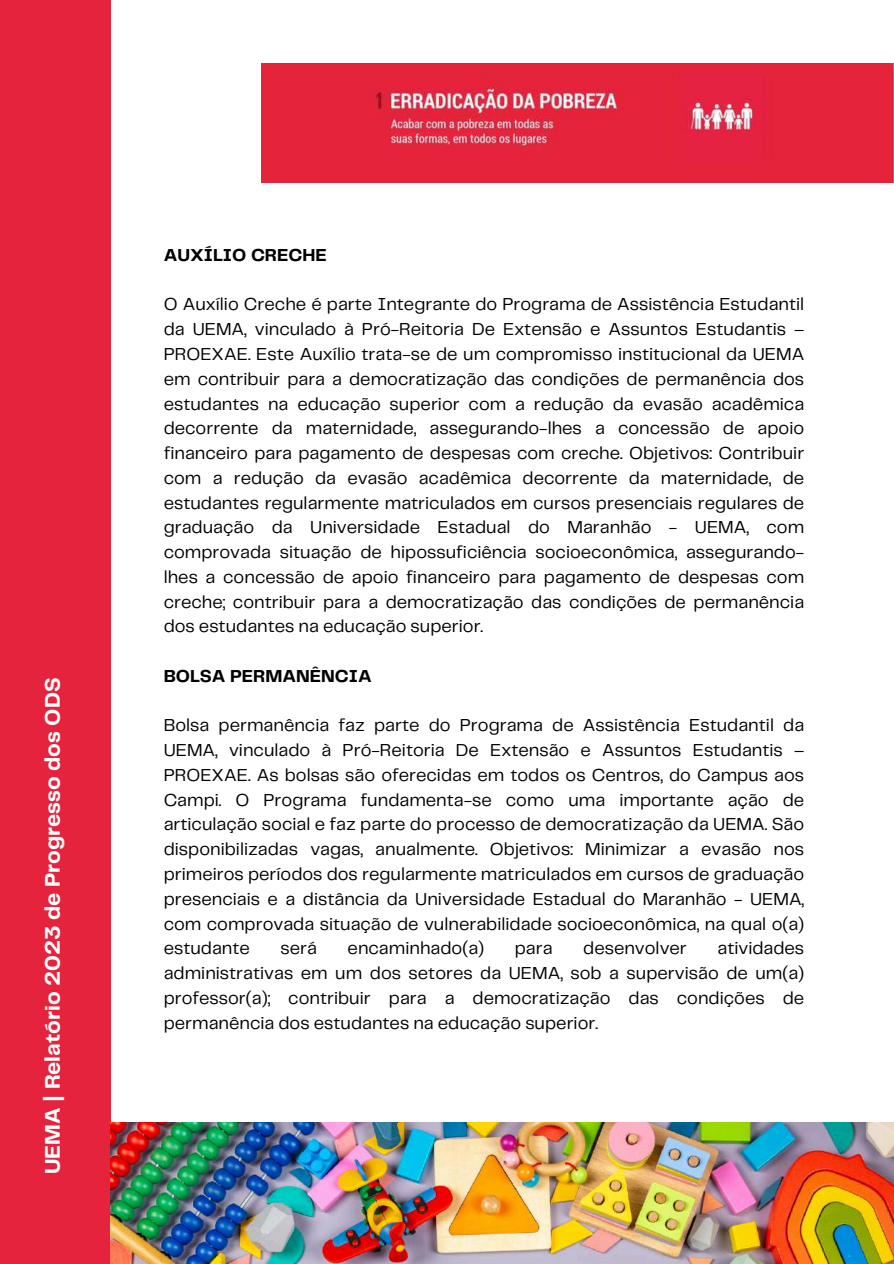
<style>
.page{position:relative;width:894px;height:1264px;background:#fff}
.page>*{position:absolute;margin:0;border:0;box-sizing:border-box;transform-origin:0 0}
.t1{font:700 21.9px "Telegraf";color:#fff}
.t2{font:18px/24.8px "Telegraf";color:#000;text-align:justify}
.t3{font:700 18px "Telegraf";color:#000}
</style>
<div class="page">
<div style="left:0;top:0;width:110px;height:1263px;background:#e5233d"></div>
<img style="left:262px;top:64px;width:631px;height:119px">
<img style="left:110px;top:1122px;width:783px;height:140px">
<p class="t1" style="left:43px;top:1174px;width:498px;rotate:-90deg">UEMA | Relatório 2023 de Progresso dos ODS</p>
<p class="t3" style="left:164px;top:247px;width:165px">AUXÍLIO CRECHE</p>
<p class="t2" style="left:164px;top:293px;width:642px">O Auxílio Creche é parte Integrante do Programa de Assistência Estudantil da UEMA, vinculado à Pró-Reitoria De Extensão e Assuntos Estudantis – PROEXAE. Este Auxílio trata-se de um compromisso institucional da UEMA em contribuir para a democratização das condições de permanência dos estudantes na educação superior com a redução da evasão acadêmica decorrente da maternidade, assegurando-lhes a concessão de apoio financeiro para pagamento de despesas com creche. Objetivos: Contribuir com a redução da evasão acadêmica decorrente da maternidade, de estudantes regularmente matriculados em cursos presenciais regulares de graduação da Universidade Estadual do Maranhão - UEMA, com comprovada situação de hipossuficiência socioeconômica, assegurando&shy;lhes a concessão de apoio financeiro para pagamento de despesas com creche; contribuir para a democratização das condições de permanência dos estudantes na educação superior.</p>
<p class="t3" style="left:164px;top:668px;width:209px">BOLSA PERMANÊNCIA</p>
<p class="t2" style="left:164px;top:714px;width:642px">Bolsa permanência faz parte do Programa de Assistência Estudantil da UEMA, vinculado à Pró-Reitoria De Extensão e Assuntos Estudantis – PROEXAE. As bolsas são oferecidas em todos os Centros, do Campus aos Campi. O Programa fundamenta-se como uma importante ação de articulação social e faz parte do processo de democratização da UEMA. São disponibilizadas vagas, anualmente. Objetivos: Minimizar a evasão nos primeiros períodos dos regularmente matriculados em cursos de graduação presenciais e a distância da Universidade Estadual do Maranhão - UEMA, com comprovada situação de vulnerabilidade socioeconômica, na qual o(a) estudante</p>
<p class="t2" style="left:280px;top:936px;width:38px">será</p>
<p class="t2" style="left:347px;top:936px;width:138px">encaminhado(a)</p>
<p class="t2" style="left:514px;top:936px;width:39px">para</p>
<p class="t2" style="left:583px;top:936px;width:105px">desenvolver</p>
<p class="t2" style="left:164px;top:936px;width:642px;text-indent:553px">atividades administrativas em um dos setores da UEMA, sob a supervisão de um(a) professor(a); contribuir para a democratização das condições de permanência dos estudantes na educação superior.</p>
</div>
